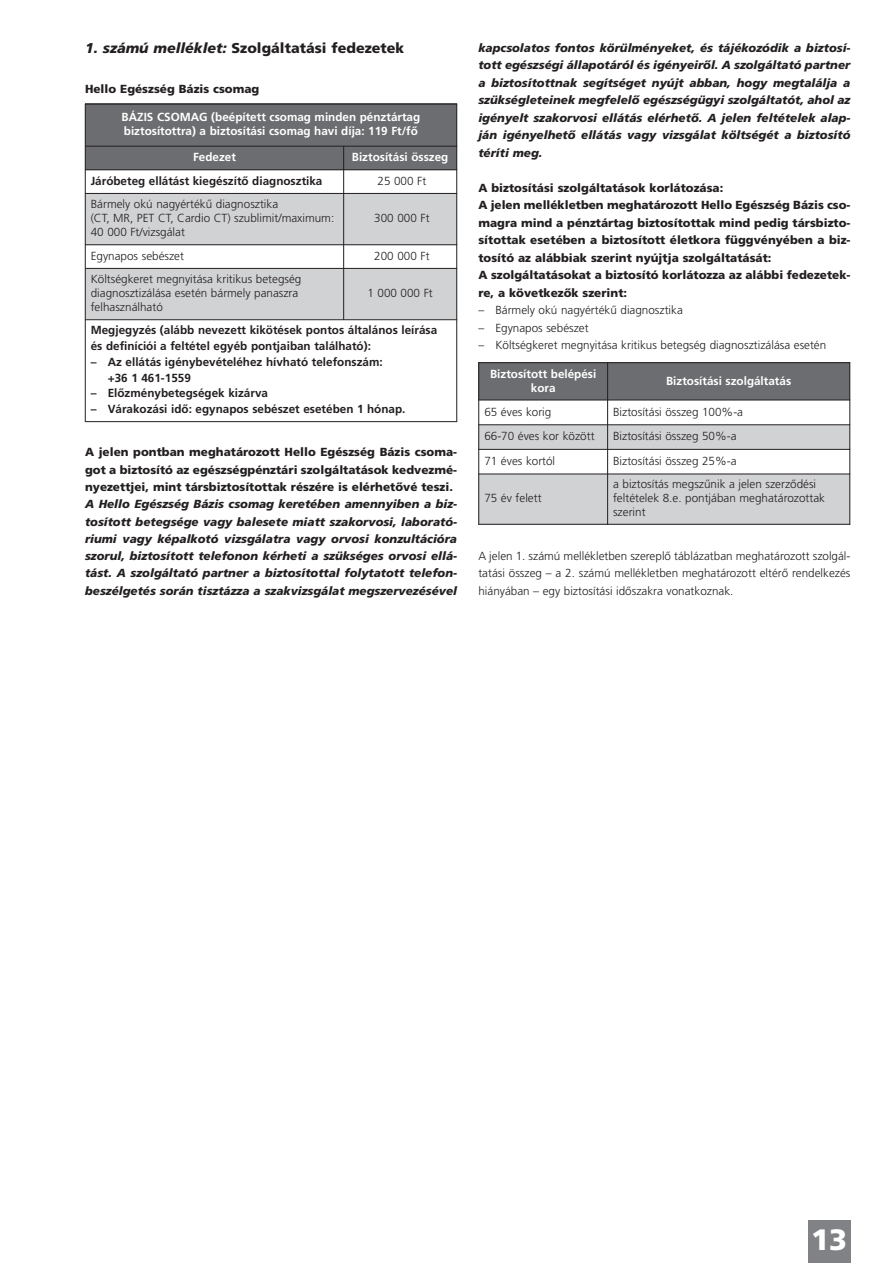
<style>
.page{position:relative;width:893px;height:1263px;background:#fff}
.page>*{position:absolute;margin:0;border:0;box-sizing:border-box;transform-origin:0 0}
.t1{font:700 29.4px "Frutiger M";color:#fff}
.t2{font:700 14.25px "Frutiger M";color:#231f20}
.t3{font:11.7px/14.1px "Frutiger M Light";color:#231f20}
.t4{font:italic 700 11.7px/17.5px "Frutiger M";color:#231f20;text-align:justify}
.t5{font:700 11.7px/17.5px "Frutiger M";color:#231f20;text-align:justify}
.t6{font:11.7px/15.8px "Frutiger M Medium";color:#231f20}
.t7{font:11.7px/14.1px "Frutiger M Medium";color:#fff;text-align:center}
.s1{font-style:italic}
</style>
<div class="page">
<div style="left:478px;top:362px;width:130px;height:38px;background:#6c6d70"></div>
<div style="left:608px;top:362px;width:242px;height:38px;background:#6c6d70"></div>
<div style="left:478px;top:425px;width:130px;height:24px;background:#d1d2d4"></div>
<div style="left:608px;top:425px;width:242px;height:24px;background:#d1d2d4"></div>
<div style="left:478px;top:474px;width:130px;height:51px;background:#d1d2d4"></div>
<div style="left:608px;top:474px;width:242px;height:51px;background:#d1d2d4"></div>
<hr style="left:478px;top:362px;width:1px;height:163px;background:#231f20">
<hr style="left:607px;top:362px;width:1px;height:163px;background:#231f20">
<hr style="left:849px;top:362px;width:1px;height:163px;background:#231f20">
<hr style="left:478px;top:362px;width:372px;height:1px;background:#231f20">
<hr style="left:478px;top:400px;width:372px;height:1px;background:#231f20">
<hr style="left:478px;top:424px;width:372px;height:1px;background:#231f20">
<hr style="left:478px;top:449px;width:372px;height:1px;background:#231f20">
<hr style="left:478px;top:474px;width:372px;height:1px;background:#231f20">
<hr style="left:478px;top:524px;width:372px;height:1px;background:#231f20">
<div style="left:85px;top:104px;width:372px;height:42px;background:#6c6d70"></div>
<div style="left:85px;top:146px;width:259px;height:24px;background:#6c6d70"></div>
<div style="left:344px;top:146px;width:113px;height:24px;background:#6c6d70"></div>
<div style="left:85px;top:193px;width:259px;height:52px;background:#d1d2d4"></div>
<div style="left:344px;top:193px;width:113px;height:52px;background:#d1d2d4"></div>
<div style="left:85px;top:268px;width:259px;height:52px;background:#d1d2d4"></div>
<div style="left:344px;top:268px;width:113px;height:52px;background:#d1d2d4"></div>
<hr style="left:85px;top:104px;width:1px;height:318px;background:#231f20">
<hr style="left:343px;top:146px;width:1px;height:174px;background:#231f20">
<hr style="left:456px;top:104px;width:1px;height:318px;background:#231f20">
<hr style="left:85px;top:104px;width:372px;height:1px;background:#231f20">
<hr style="left:85px;top:146px;width:372px;height:1px;background:#231f20">
<hr style="left:85px;top:170px;width:372px;height:1px;background:#231f20">
<hr style="left:85px;top:193px;width:372px;height:1px;background:#231f20">
<hr style="left:85px;top:244px;width:372px;height:1px;background:#231f20">
<hr style="left:85px;top:268px;width:372px;height:1px;background:#231f20">
<hr style="left:85px;top:319px;width:372px;height:1px;background:#231f20">
<hr style="left:85px;top:421px;width:372px;height:1px;background:#231f20">
<div style="left:808px;top:1220px;width:42px;height:43px;background:#808285"></div>
<p class="t2" style="left:85px;top:43px;width:321px"><span class="s1">1. számú melléklet:</span> Szolgáltatási fedezetek</p>
<p class="t5" style="left:85px;top:81px;width:176px">Hello Egészség Bázis csomag</p>
<p class="t7" style="left:122px;top:111px;width:300px;text-align:left">BÁZIS CSOMAG (beépített csomag minden pénztártag biztosítottra) a biztosítási csomag havi díja: 119 Ft/fő</p>
<p class="t7" style="left:193px;top:151px;width:44px">Fedezet</p>
<p class="t7" style="left:352px;top:151px;width:98px">Biztosítási összeg</p>
<p class="t6" style="left:91px;top:174px;width:233px">Járóbeteg ellátást kiegészítő diagnosztika</p>
<p class="t3" style="left:378px;top:175px;width:50px">25 000 Ft</p>
<p class="t3" style="left:91px;top:198px;width:245px">Bármely okú nagyértékű diagnosztika<br>(CT, MR, PET CT, Cardio CT) szublimit/maximum:<br>40 000 Ft/vizsgálat</p>
<p class="t3" style="left:374px;top:212px;width:57px">300 000 Ft</p>
<p class="t3" style="left:91px;top:250px;width:95px">Egynapos sebészet</p>
<p class="t3" style="left:374px;top:250px;width:57px">200 000 Ft</p>
<p class="t3" style="left:91px;top:273px;width:212px">Költségkeret megnyitása kritikus betegség diagnosztizálása esetén bármely panaszra felhasználható</p>
<p class="t3" style="left:367px;top:287px;width:67px">1 000 000 Ft</p>
<p class="t6" style="left:91px;top:323px;width:348px">Megjegyzés (alább nevezett kikötések pontos általános leírása és definíciói a feltétel egyéb pontjaiban található):</p>
<p class="t6" style="left:108px;top:355px;width:276px;text-indent:-17px">– Az ellátás igénybevételéhez hívható telefonszám: +36 1 461-1559</p>
<p class="t6" style="left:91px;top:386px;width:179px">– Előzménybetegségek kizárva</p>
<p class="t6" style="left:91px;top:402px;width:316px">– Várakozási idő: egynapos sebészet esetében 1 hónap.</p>
<p class="t5" style="left:85px;top:445px;width:374px">A jelen pontban meghatározott Hello Egészség Bázis csoma&shy;got a biztosító az egészségpénztári szolgáltatások kedvezmé&shy;nyezettjei, mint társbiztosítottak részére is elérhetővé teszi.</p>
<p class="t4" style="left:85px;top:496px;width:374px">A Hello Egészség Bázis csomag keretében amennyiben a biz&shy;tosított betegsége vagy balesete miatt szakorvosi, laborató&shy;riumi vagy képalkotó vizsgálatra vagy orvosi konzultációra szorul, biztosított telefonon kérheti a szükséges orvosi ellá&shy;tást. A szolgáltató partner a biztosítottal folytatott telefon&shy;beszélgetés során tisztázza a szakvizsgálat megszervezésével</p>
<p class="t4" style="left:478px;top:40px;width:374px">kapcsolatos fontos körülményeket, és tájékozódik a biztosí&shy;tott egészségi állapotáról és igényeiről. A szolgáltató partner a biztosítottnak segítséget nyújt abban, hogy megtalálja a szükségleteinek megfelelő egészségügyi szolgáltatót, ahol az igényelt szakorvosi ellátás elérhető. A jelen feltételek alap&shy;ján igényelhető ellátás vagy vizsgálat költségét a biztosító téríti meg.</p>
<p class="t5" style="left:478px;top:180px;width:374px;text-align:left">A biztosítási szolgáltatások korlátozása:<br>A jelen mellékletben meghatározott Hello Egészség Bázis cso&shy;magra mind a pénztártag biztosítottak mind pedig társbizto&shy;sítottak esetében a biztosított életkora függvényében a biz&shy;tosító az alábbiak szerint nyújtja szolgáltatását:<br>A szolgáltatásokat a biztosító korlátozza az alábbi fedezetek&shy;re, a következők szerint:</p>
<p class="t3" style="left:478px;top:304px;width:206px">– Bármely okú nagyértékű diagnosztika</p>
<p class="t3" style="left:478px;top:322px;width:112px">– Egynapos sebészet</p>
<p class="t3" style="left:478px;top:339px;width:349px">– Költségkeret megnyitása kritikus betegség diagnosztizálása esetén</p>
<p class="t7" style="left:490px;top:367px;width:108px">Biztosított belépési kora</p>
<p class="t7" style="left:666px;top:374px;width:127px">Biztosítási szolgáltatás</p>
<p class="t3" style="left:484px;top:405px;width:68px">65 éves korig</p>
<p class="t3" style="left:613px;top:405px;width:131px">Biztosítási összeg 100%-a</p>
<p class="t3" style="left:484px;top:430px;width:112px">66-70 éves kor között</p>
<p class="t3" style="left:613px;top:430px;width:125px">Biztosítási összeg 50%-a</p>
<p class="t3" style="left:484px;top:455px;width:72px">71 éves kortól</p>
<p class="t3" style="left:613px;top:455px;width:125px">Biztosítási összeg 25%-a</p>
<p class="t3" style="left:484px;top:492px;width:59px">75 év felett</p>
<p class="t3" style="left:613px;top:478px;width:213px">a biztosítás megszűnik a jelen szerződési feltételek 8.e. pontjában meghatározottak szerint</p>
<p class="t3" style="left:478px;top:548px;width:374px;line-height:17.5px;text-align:justify">A jelen 1. számú mellékletben szereplő táblázatban meghatározott szolgál&shy;tatási összeg – a 2. számú mellékletben meghatározott eltérő rendelkezés hiányában – egy biztosítási időszakra vonatkoznak.</p>
<h1 class="t1" style="left:811px;top:1227px;width:38px">13</h1>
</div>
